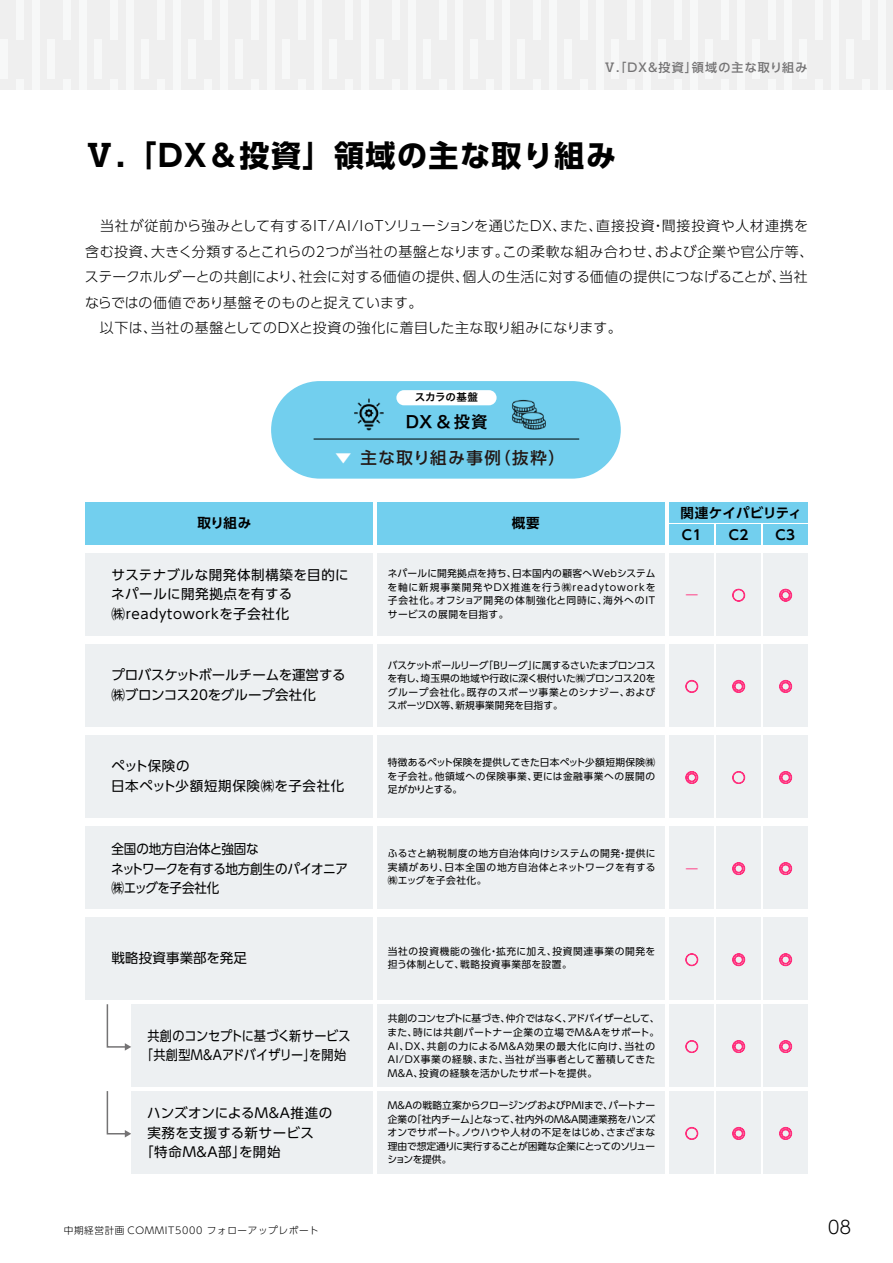
<style>
.page{position:relative;width:893px;height:1263px;background:#fff}
.page>*{position:absolute;margin:0;border:0;box-sizing:border-box;transform-origin:0 0}
.t1{font:700 30px "UD Shin Go Pro";letter-spacing:.05em;color:#000}
.t2{font:300 18px "UD Shin Go Pro";color:#000}
.t3{font:500 16.5px "UD Shin Go Pro";letter-spacing:.095em;color:#231815}
.t4{font:16.5px "Hiragino Sans W6";color:#000}
.t5{font:300 13.95px/25.5px "UD Shin Go Pro";letter-spacing:.03em;color:#000}
.t6{font:13.5px/19.5px "UD Shin Go Pro";letter-spacing:.05em;color:#000}
.t7{font:13.5px/19.5px "UD Shin Go Pro";letter-spacing:-.035em;color:#000;scale:.93 1}
.t8{font:13.5px "UD Shin Go Pro";letter-spacing:.01em;color:#000}
.t9{font:13.5px/19.5px "UD Shin Go Pro";letter-spacing:.01em;color:#000;text-align:center;scale:.9 1}
.t10{font:13.5px/19.5px "UD Shin Go Pro";letter-spacing:-.01em;color:#000}
.t11{font:700 13.5px/21.5px "UD Shin Go Pro De";letter-spacing:.015em;color:#000}
.t12{font:800 13.5px "UD Shin Go Pro";color:#ff307d}
.t13{font:13.5px "UD Shin Go Pro";letter-spacing:.035em;color:#000}
.t14{font:300 13.5px "UD Shin Go Pro";color:#ff307d}
.t15{font:500 12px "UD Shin Go Pro";letter-spacing:.1em;color:#747374}
.t16{font:10.5px "Hiragino Sans W6";letter-spacing:-.015em;color:#000}
.t17{font:9.75px/13.5px "UD Shin Go Pro";letter-spacing:.03em;color:#000;text-align:justify}
.t18{font:9.75px "UD Shin Go Pro";letter-spacing:.065em;color:#000}
.t19{font:9.75px "UD Shin Go Pro";letter-spacing:.05em;color:#000}
.t20{font:300 9.6px "UD Shin Go Pro";letter-spacing:.07em;color:#000}
.s1{color:#fff}
</style>
<div class="page">
<div style="left:0;top:0;width:893px;height:89px;background:#efefef"></div>
<div style="left:669px;top:502px;width:139px;height:20px;background:#72cfee"></div>
<div style="left:669px;top:524px;width:45px;height:20px;background:#72cfee"></div>
<div style="left:716px;top:524px;width:45px;height:20px;background:#72cfee"></div>
<div style="left:763px;top:524px;width:45px;height:20px;background:#72cfee"></div>
<div style="left:86px;top:502px;width:287px;height:42px;background:#72cfee"></div>
<div style="left:377px;top:502px;width:288px;height:42px;background:#72cfee"></div>
<div style="left:669px;top:553px;width:45px;height:82px;background:#edf0f2"></div>
<div style="left:716px;top:553px;width:45px;height:82px;background:#edf0f2"></div>
<div style="left:763px;top:553px;width:45px;height:82px;background:#edf0f2"></div>
<div style="left:377px;top:553px;width:288px;height:82px;background:#edf0f2"></div>
<div style="left:271px;top:381px;width:350px;height:98px;background:#72cfee;border-radius:49px"></div>
<div style="left:396px;top:390px;width:101px;height:15px;background:#fff;border-radius:8px"></div>
<svg style="left:732px;top:589px;width:13px;height:13px"></svg>
<svg style="left:779px;top:589px;width:13px;height:13px"></svg>
<hr style="left:314px;top:439px;width:265px;height:1px;background:#000">
<div style="left:86px;top:553px;width:287px;height:82px;background:#edf0f2"></div>
<div style="left:131px;top:1004px;width:242px;height:83px;background:#edf0f2"></div>
<svg style="left:106px;top:1004px;width:25px;height:47px"></svg>
<svg style="left:106px;top:1091px;width:25px;height:46px"></svg>
<div style="left:669px;top:644px;width:45px;height:83px;background:#edf0f2"></div>
<div style="left:716px;top:644px;width:45px;height:83px;background:#edf0f2"></div>
<div style="left:763px;top:644px;width:45px;height:83px;background:#edf0f2"></div>
<div style="left:377px;top:644px;width:288px;height:83px;background:#edf0f2"></div>
<svg style="left:685px;top:680px;width:13px;height:13px"></svg>
<svg style="left:732px;top:680px;width:13px;height:13px"></svg>
<svg style="left:779px;top:680px;width:13px;height:13px"></svg>
<div style="left:669px;top:1004px;width:45px;height:83px;background:#edf0f2"></div>
<div style="left:716px;top:1004px;width:45px;height:83px;background:#edf0f2"></div>
<div style="left:763px;top:1004px;width:45px;height:83px;background:#edf0f2"></div>
<div style="left:377px;top:1004px;width:288px;height:83px;background:#edf0f2"></div>
<svg style="left:685px;top:1040px;width:13px;height:13px"></svg>
<svg style="left:732px;top:1040px;width:13px;height:13px"></svg>
<svg style="left:779px;top:1040px;width:13px;height:13px"></svg>
<div style="left:86px;top:644px;width:287px;height:83px;background:#edf0f2"></div>
<div style="left:669px;top:917px;width:45px;height:83px;background:#edf0f2"></div>
<div style="left:716px;top:917px;width:45px;height:83px;background:#edf0f2"></div>
<div style="left:763px;top:917px;width:45px;height:83px;background:#edf0f2"></div>
<div style="left:377px;top:917px;width:288px;height:83px;background:#edf0f2"></div>
<svg style="left:685px;top:953px;width:13px;height:13px"></svg>
<svg style="left:732px;top:953px;width:13px;height:13px"></svg>
<svg style="left:779px;top:953px;width:13px;height:13px"></svg>
<div style="left:86px;top:917px;width:287px;height:83px;background:#edf0f2"></div>
<div style="left:669px;top:735px;width:45px;height:83px;background:#edf0f2"></div>
<div style="left:716px;top:735px;width:45px;height:83px;background:#edf0f2"></div>
<div style="left:763px;top:735px;width:45px;height:83px;background:#edf0f2"></div>
<div style="left:377px;top:735px;width:288px;height:83px;background:#edf0f2"></div>
<svg style="left:685px;top:771px;width:13px;height:13px"></svg>
<svg style="left:732px;top:771px;width:13px;height:13px"></svg>
<svg style="left:779px;top:771px;width:13px;height:13px"></svg>
<div style="left:86px;top:735px;width:287px;height:83px;background:#edf0f2"></div>
<div style="left:669px;top:826px;width:45px;height:83px;background:#edf0f2"></div>
<div style="left:716px;top:826px;width:45px;height:83px;background:#edf0f2"></div>
<div style="left:763px;top:826px;width:45px;height:83px;background:#edf0f2"></div>
<div style="left:377px;top:826px;width:288px;height:83px;background:#edf0f2"></div>
<svg style="left:732px;top:862px;width:13px;height:13px"></svg>
<svg style="left:779px;top:862px;width:13px;height:13px"></svg>
<div style="left:86px;top:826px;width:287px;height:83px;background:#edf0f2"></div>
<div style="left:131px;top:1091px;width:242px;height:83px;background:#edf0f2"></div>
<div style="left:669px;top:1091px;width:45px;height:83px;background:#edf0f2"></div>
<div style="left:716px;top:1091px;width:45px;height:83px;background:#edf0f2"></div>
<div style="left:763px;top:1091px;width:45px;height:83px;background:#edf0f2"></div>
<div style="left:377px;top:1091px;width:288px;height:83px;background:#edf0f2"></div>
<svg style="left:685px;top:1127px;width:13px;height:13px"></svg>
<svg style="left:732px;top:1127px;width:13px;height:13px"></svg>
<svg style="left:779px;top:1127px;width:13px;height:13px"></svg>
<img style="left:354px;top:398px;width:30px;height:33px">
<img style="left:512px;top:399px;width:34px;height:31px">
<p class="t15" style="left:604px;top:57px;width:205px">Ⅴ.「DX＆投資」領域の主な取り組み</p>
<h1 class="t1" style="left:85px;top:132px;width:533px">Ⅴ.「DX＆投資」領域の主な取り組み</h1>
<p class="t5" style="left:85px;top:213px;width:730px">　当社が従前から強みとして有するIT/AI/IoTソリューションを通じたDX、また、直接投資・間接投資や人材連携を含む投資、大きく分類するとこれらの２つが当社の基盤となります。この柔軟な組み合わせ、および企業や官公庁等、ステークホルダーとの共創により、社会に対する価値の提供、個人の生活に対する価値の提供につなげることが、当社ならではの価値であり基盤そのものと捉えています。<br>　以下は、当社の基盤としてのDXと投資の強化に着目した主な取り組みになります。</p>
<p class="t16" style="left:415px;top:388px;width:65px">スカラの基盤</p>
<h3 class="t4" style="left:406px;top:407px;width:83px">DX＆投資</h3>
<h3 class="t3" style="left:335px;top:445px;width:231px"><span class="s1">▼</span> 主な取り組み事例（抜粋）</h3>
<h3 class="t11" style="left:197px;top:512px;width:55px">取り組み</h3>
<h3 class="t11" style="left:512px;top:512px;width:29px">概要</h3>
<h3 class="t6" style="left:111px;top:565px;width:239px">サステナブルな開発体制構築を目的にネパールに開発拠点を有する㈱readytoworkを子会社化</h3>
<h3 class="t10" style="left:111px;top:665px;width:236px">プロバスケットボールチームを運営する㈱ブロンコス20をグループ会社化</h3>
<h3 class="t6" style="left:111px;top:756px;width:235px">ペット保険の<br>日本ペット少額短期保険㈱を子会社化</h3>
<h3 class="t7" style="left:111px;top:839px;width:256px">全国の地方自治体と強固な<br>ネットワークを有する地方創生のパイオニア㈱エッグを子会社化</h3>
<p class="t17" style="left:388px;top:567px;width:269px">ネパールに開発拠点を持ち、日本国内の顧客へWebシステムを軸に新規事業開発やDX推進を行う㈱readytoworkを子会社化。オフショア開発の体制強化と同時に、海外へのITサービスの展開を目指す。</p>
<p class="t17" style="left:388px;top:658px;width:269px">バスケットボールリーグ「Bリーグ」に属するさいたまブロンコスを有し、埼玉県の地域や行政に深く根付いた㈱ブロンコス20をグループ会社化。既存のスポーツ事業とのシナジー、およびスポーツDX等、新規事業開発を目指す。</p>
<p class="t17" style="left:388px;top:755px;width:269px">特徴あるペット保険を提供してきた日本ペット少額短期保険㈱を子会社。他領域への保険事業、更には金融事業への展開の足がかりとする。</p>
<p class="t17" style="left:388px;top:846px;width:269px">ふるさと納税制度の地方自治体向けシステムの開発・提供に実績があり、日本全国の地方自治体とネットワークを有する㈱エッグを子会社化。</p>
<h3 class="t11" style="left:681px;top:502px;width:123px">関連ケイパビリティ<br>C1</h3>
<h3 class="t11" style="left:729px;top:524px;width:21px">C2</h3>
<h3 class="t11" style="left:775px;top:524px;width:21px">C3</h3>
<h3 class="t14" style="left:685px;top:584px;width:15px">ー</h3>
<h3 class="t12" style="left:732px;top:584px;width:15px">○</h3>
<h3 class="t12" style="left:779px;top:584px;width:15px">◎</h3>
<h3 class="t12" style="left:685px;top:675px;width:15px">○</h3>
<h3 class="t12" style="left:732px;top:675px;width:15px">◎</h3>
<h3 class="t12" style="left:779px;top:675px;width:15px">◎</h3>
<h3 class="t12" style="left:685px;top:766px;width:15px">◎</h3>
<h3 class="t12" style="left:732px;top:766px;width:15px">○</h3>
<h3 class="t12" style="left:779px;top:766px;width:15px">◎</h3>
<h3 class="t14" style="left:685px;top:858px;width:15px">ー</h3>
<h3 class="t12" style="left:732px;top:857px;width:15px">◎</h3>
<h3 class="t12" style="left:779px;top:857px;width:15px">◎</h3>
<h3 class="t8" style="left:112px;top:947px;width:137px">戦略投資事業部を発足</h3>
<h3 class="t9" style="left:141px;top:1025px;width:235px">共創のコンセプトに基づく新サービス「共創型M&amp;Aアドバイザリー」を開始</h3>
<h3 class="t8" style="left:147px;top:1102px;width:187px">ハンズオンによるM&amp;A推進の</h3>
<h3 class="t13" style="left:147px;top:1121px;width:168px">実務を支援する新サービス</h3>
<h3 class="t8" style="left:140px;top:1141px;width:142px">「特命M&amp;A部」を開始</h3>
<p class="t18" style="left:388px;top:943px;width:269px">当社の投資機能の強化・拡充に加え、投資関連事業の開発を</p>
<p class="t19" style="left:388px;top:957px;width:185px">担う体制として、戦略投資事業部を設置。</p>
<h3 class="t12" style="left:732px;top:949px;width:15px">◎</h3>
<h3 class="t12" style="left:779px;top:949px;width:15px">◎</h3>
<p class="t17" style="left:387px;top:1012px;width:274px;text-align:left">共創のコンセプトに基づき、仲介ではなく、アドバイザーとして、また、時には共創パートナー企業の立場でM&amp;Aをサポート。<br>AI、DX、共創の力によるM&amp;A効果の最大化に向け、当社の<br>AI/DX事業の経験、また、当社が当事者として蓄積してきた<br>M&amp;A、投資の経験を活かしたサポートを提供。</p>
<p class="t17" style="left:387px;top:1098px;width:269px">M&amp;Aの戦略立案からクロージングおよびPMIまで、パートナー企業の「社内チーム」となって、社内外のM&amp;A関連業務をハンズオンでサポート。ノウハウや人材の不足をはじめ、さまざまな理由で想定通りに実行することが困難な企業にとってのソリューションを提供。</p>
<h3 class="t12" style="left:685px;top:1035px;width:15px">○</h3>
<h3 class="t12" style="left:732px;top:1035px;width:15px">◎</h3>
<h3 class="t12" style="left:779px;top:1035px;width:15px">◎</h3>
<h3 class="t12" style="left:685px;top:1122px;width:15px">○</h3>
<h3 class="t12" style="left:732px;top:1122px;width:15px">◎</h3>
<h3 class="t12" style="left:779px;top:1122px;width:15px">◎</h3>
<p class="t20" style="left:64px;top:1223px;width:257px">中期経営計画 COMMIT5000 フォローアップレポート</p>
<h2 class="t2" style="left:828px;top:1212px;width:25px">08</h2>
</div>
